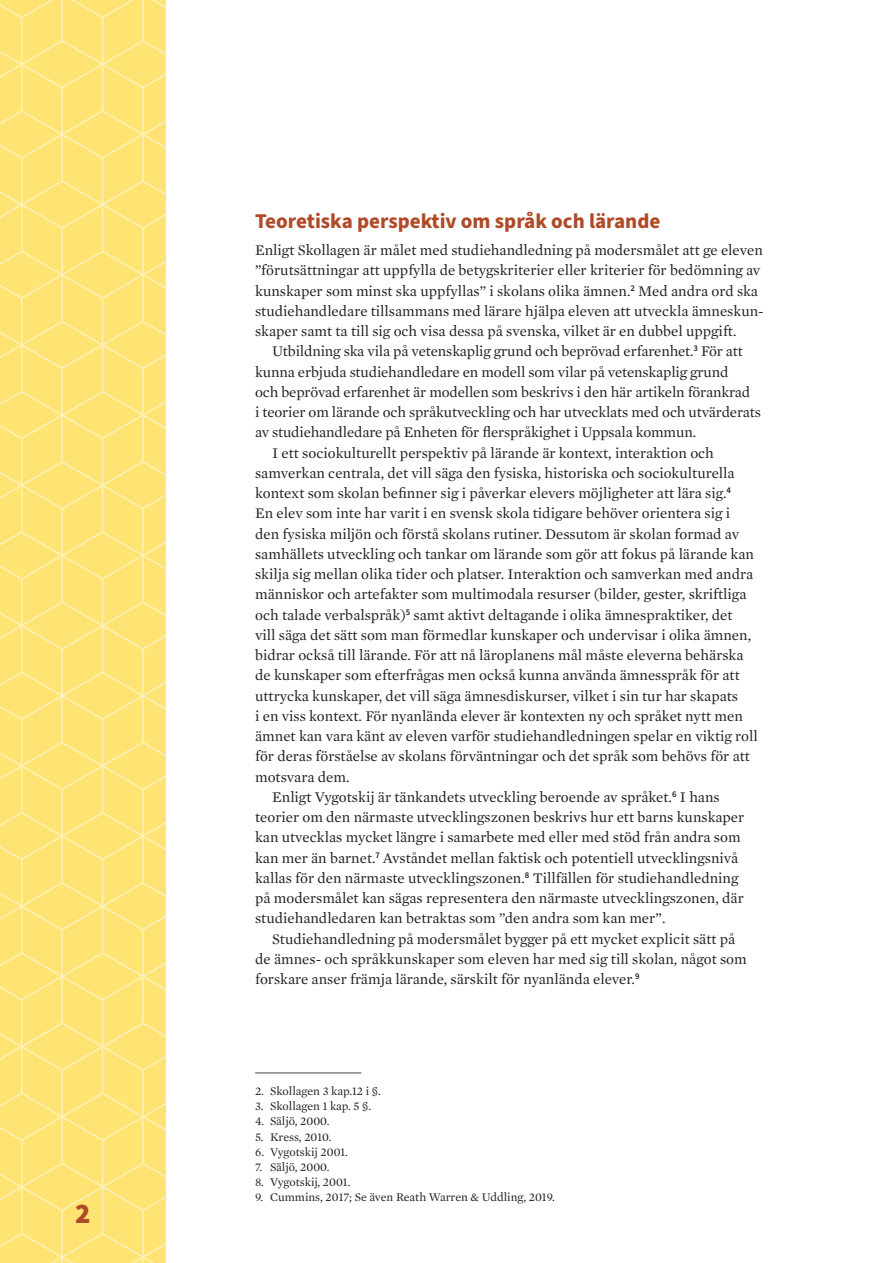
<style>
.page{position:relative;width:893px;height:1263px;background:#fff}
.page>*{position:absolute;margin:0;border:0;box-sizing:border-box;transform-origin:0 0}
.t1{font:900 28.5px "Source Sans Pro";color:#b04926}
.t2{font:700 21px "Source Sans Pro";color:#b04926}
.Brödtext_indrag{font:15px/20.2px "Mercury Text G1";color:#231f20}
.Fotnotstext_1-siffri{font:12px "Mercury Text G1";color:#231f20}
</style>
<div class="page">
<div style="left:0;top:0;width:166px;height:1263px;background:#ffe474"></div>
<hr style="left:61px;top:0;width:2px;height:41px;background:#fff">
<hr style="left:21px;top:18px;width:2px;height:46px;background:#fff">
<hr style="left:142px;top:0;width:2px;height:41px;background:#fff">
<hr style="left:102px;top:18px;width:1px;height:46px;background:#fff">
<svg style="left:0;top:0;width:166px;height:20px"></svg>
<hr style="left:21px;top:64px;width:2px;height:47px;background:#fff">
<hr style="left:102px;top:64px;width:1px;height:47px;background:#fff">
<hr style="left:61px;top:88px;width:2px;height:46px;background:#fff">
<hr style="left:142px;top:88px;width:2px;height:46px;background:#fff">
<svg style="left:0;top:39px;width:166px;height:51px"></svg>
<hr style="left:61px;top:134px;width:2px;height:47px;background:#fff">
<hr style="left:21px;top:158px;width:2px;height:47px;background:#fff">
<hr style="left:142px;top:134px;width:2px;height:47px;background:#fff">
<hr style="left:102px;top:158px;width:1px;height:47px;background:#fff">
<svg style="left:0;top:109px;width:166px;height:51px"></svg>
<hr style="left:21px;top:205px;width:2px;height:46px;background:#fff">
<hr style="left:102px;top:205px;width:1px;height:46px;background:#fff">
<hr style="left:61px;top:228px;width:2px;height:47px;background:#fff">
<hr style="left:142px;top:228px;width:2px;height:47px;background:#fff">
<svg style="left:0;top:179px;width:166px;height:51px"></svg>
<hr style="left:61px;top:275px;width:2px;height:47px;background:#fff">
<hr style="left:21px;top:298px;width:2px;height:47px;background:#fff">
<hr style="left:142px;top:275px;width:2px;height:47px;background:#fff">
<hr style="left:102px;top:298px;width:1px;height:47px;background:#fff">
<svg style="left:0;top:249px;width:166px;height:51px"></svg>
<hr style="left:21px;top:345px;width:2px;height:47px;background:#fff">
<hr style="left:102px;top:345px;width:1px;height:47px;background:#fff">
<hr style="left:61px;top:368px;width:2px;height:47px;background:#fff">
<hr style="left:142px;top:368px;width:2px;height:47px;background:#fff">
<svg style="left:0;top:319px;width:166px;height:51px"></svg>
<hr style="left:61px;top:415px;width:2px;height:47px;background:#fff">
<hr style="left:21px;top:438px;width:2px;height:47px;background:#fff">
<hr style="left:142px;top:415px;width:2px;height:47px;background:#fff">
<hr style="left:102px;top:438px;width:1px;height:47px;background:#fff">
<svg style="left:0;top:390px;width:166px;height:50px"></svg>
<hr style="left:21px;top:485px;width:2px;height:47px;background:#fff">
<hr style="left:102px;top:485px;width:1px;height:47px;background:#fff">
<hr style="left:61px;top:509px;width:2px;height:46px;background:#fff">
<hr style="left:142px;top:509px;width:2px;height:46px;background:#fff">
<svg style="left:0;top:460px;width:166px;height:51px"></svg>
<hr style="left:61px;top:555px;width:2px;height:47px;background:#fff">
<hr style="left:21px;top:579px;width:2px;height:47px;background:#fff">
<hr style="left:142px;top:555px;width:2px;height:47px;background:#fff">
<hr style="left:102px;top:579px;width:1px;height:47px;background:#fff">
<svg style="left:0;top:530px;width:166px;height:51px"></svg>
<hr style="left:21px;top:626px;width:2px;height:46px;background:#fff">
<hr style="left:102px;top:626px;width:1px;height:46px;background:#fff">
<hr style="left:61px;top:649px;width:2px;height:47px;background:#fff">
<hr style="left:142px;top:649px;width:2px;height:47px;background:#fff">
<svg style="left:0;top:600px;width:166px;height:51px"></svg>
<hr style="left:61px;top:696px;width:2px;height:46px;background:#fff">
<hr style="left:21px;top:719px;width:2px;height:47px;background:#fff">
<hr style="left:142px;top:696px;width:2px;height:46px;background:#fff">
<hr style="left:102px;top:719px;width:1px;height:47px;background:#fff">
<svg style="left:0;top:670px;width:166px;height:51px"></svg>
<hr style="left:21px;top:766px;width:2px;height:47px;background:#fff">
<hr style="left:102px;top:766px;width:1px;height:47px;background:#fff">
<hr style="left:61px;top:789px;width:2px;height:47px;background:#fff">
<hr style="left:142px;top:789px;width:2px;height:47px;background:#fff">
<svg style="left:0;top:740px;width:166px;height:51px"></svg>
<hr style="left:61px;top:836px;width:2px;height:47px;background:#fff">
<hr style="left:21px;top:859px;width:2px;height:47px;background:#fff">
<hr style="left:142px;top:836px;width:2px;height:47px;background:#fff">
<hr style="left:102px;top:859px;width:1px;height:47px;background:#fff">
<svg style="left:0;top:811px;width:166px;height:50px"></svg>
<hr style="left:21px;top:906px;width:2px;height:47px;background:#fff">
<hr style="left:102px;top:906px;width:1px;height:47px;background:#fff">
<hr style="left:61px;top:930px;width:2px;height:46px;background:#fff">
<hr style="left:142px;top:930px;width:2px;height:46px;background:#fff">
<svg style="left:0;top:881px;width:166px;height:51px"></svg>
<hr style="left:61px;top:976px;width:2px;height:47px;background:#fff">
<hr style="left:21px;top:1000px;width:2px;height:46px;background:#fff">
<hr style="left:142px;top:976px;width:2px;height:47px;background:#fff">
<hr style="left:102px;top:1000px;width:1px;height:46px;background:#fff">
<svg style="left:0;top:951px;width:166px;height:51px"></svg>
<hr style="left:21px;top:1046px;width:2px;height:47px;background:#fff">
<hr style="left:102px;top:1046px;width:1px;height:47px;background:#fff">
<hr style="left:61px;top:1070px;width:2px;height:47px;background:#fff">
<hr style="left:142px;top:1070px;width:2px;height:47px;background:#fff">
<svg style="left:0;top:1021px;width:166px;height:51px"></svg>
<hr style="left:61px;top:1117px;width:2px;height:46px;background:#fff">
<hr style="left:21px;top:1140px;width:2px;height:47px;background:#fff">
<hr style="left:142px;top:1117px;width:2px;height:46px;background:#fff">
<hr style="left:102px;top:1140px;width:1px;height:47px;background:#fff">
<svg style="left:0;top:1091px;width:166px;height:51px"></svg>
<hr style="left:21px;top:1187px;width:2px;height:47px;background:#fff">
<hr style="left:102px;top:1187px;width:1px;height:47px;background:#fff">
<hr style="left:61px;top:1210px;width:2px;height:47px;background:#fff">
<hr style="left:142px;top:1210px;width:2px;height:47px;background:#fff">
<svg style="left:0;top:1161px;width:166px;height:51px"></svg>
<svg style="left:0;top:1232px;width:166px;height:31px"></svg>
<hr style="left:255px;top:1072px;width:106px;height:2px;background:#808285">
<h1 class="t1" style="left:75px;top:1193px;width:17px">2</h1>
<h2 class="t2" style="left:255px;top:207px;width:407px">Teoretiska perspektiv om språk och lärande</h2>
<p class="Brödtext_indrag" style="left:255px;top:239px;width:510px">Enligt Skollagen är målet med studiehandledning på modersmålet att ge eleven ”förutsättningar att uppfylla de betygskriterier eller kriterier för bedömning av kunskaper som minst ska uppfyllas” i skolans olika ämnen.<sup>2</sup> Med andra ord ska studiehandledare tillsammans med lärare hjälpa eleven att utveckla ämneskun&shy;skaper samt ta till sig och visa dessa på svenska, vilket är en dubbel uppgift.</p>
<p class="Brödtext_indrag" style="left:255px;top:340px;width:507px;text-indent:17px">Utbildning ska vila på vetenskaplig grund och beprövad erfarenhet.<sup>3</sup> För att kunna erbjuda studiehandledare en modell som vilar på vetenskaplig grund<br>och beprövad erfarenhet är modellen som beskrivs i den här artikeln förankrad<br>i teorier om lärande och språkutveckling och har utvecklats med och utvärderats av studiehandledare på Enheten för flerspråkighet i Uppsala kommun.</p>
<p class="Brödtext_indrag" style="left:255px;top:442px;width:504px;text-indent:17px">I ett sociokulturellt perspektiv på lärande är kontext, interaktion och samverkan centrala, det vill säga den fysiska, historiska och sociokulturella kontext som skolan befinner sig i påverkar elevers möjligheter att lära sig.<sup>4<br></sup>En elev som inte har varit i en svensk skola tidigare behöver orientera sig i den fysiska miljön och förstå skolans rutiner. Dessutom är skolan formad av samhällets utveckling och tankar om lärande som gör att fokus på lärande kan skilja sig mellan olika tider och platser. Interaktion och samverkan med andra människor och artefakter som multimodala resurser (bilder, gester, skriftliga och talade verbalspråk)<sup>5</sup> samt aktivt deltagande i olika ämnespraktiker, det<br>vill säga det sätt som man förmedlar kunskaper och undervisar i olika ämnen, bidrar också till lärande. För att nå läroplanens mål måste eleverna behärska de kunskaper som efterfrågas men också kunna använda ämnesspråk för att uttrycka kunskaper, det vill säga ämnesdiskurser, vilket i sin tur har skapats<br>i en viss kontext. För nyanlända elever är kontexten ny och språket nytt men ämnet kan vara känt av eleven varför studiehandledningen spelar en viktig roll för deras förståelse av skolans förväntningar och det språk som behövs för att motsvara dem.</p>
<p class="Brödtext_indrag" style="left:255px;top:786px;width:491px;text-indent:17px">Enligt Vygotskij är tänkandets utveckling beroende av språket.<sup>6</sup> I hans teorier om den närmaste utvecklingszonen beskrivs hur ett barns kunskaper kan utvecklas mycket längre i samarbete med eller med stöd från andra som kan mer än barnet.<sup>7</sup> Avståndet mellan faktisk och potentiell utvecklingsnivå kallas för den närmaste utvecklingszonen.<sup>8</sup> Tillfällen för studiehandledning på modersmålet kan sägas representera den närmaste utvecklingszonen, där studiehandledaren kan betraktas som ”den andra som kan mer”.</p>
<p class="Brödtext_indrag" style="left:255px;top:928px;width:493px;text-indent:17px">Studiehandledning på modersmålet bygger på ett mycket explicit sätt på de ämnes- och språkkunskaper som eleven har med sig till skolan, något som forskare anser främja lärande, särskilt för nyanlända elever.<sup>9</sup></p>
<p class="Fotnotstext_1-siffri" style="left:255px;top:1082px;width:127px">2. Skollagen 3 kap.12 i §.</p>
<p class="Fotnotstext_1-siffri" style="left:255px;top:1097px;width:118px">3. Skollagen 1 kap. 5 §.</p>
<p class="Fotnotstext_1-siffri" style="left:255px;top:1113px;width:76px">4. Säljö, 2000.</p>
<p class="Fotnotstext_1-siffri" style="left:255px;top:1128px;width:78px">5. Kress, 2010.</p>
<p class="Fotnotstext_1-siffri" style="left:255px;top:1143px;width:94px">6. Vygotskij 2001.</p>
<p class="Fotnotstext_1-siffri" style="left:255px;top:1158px;width:76px">7. Säljö, 2000.</p>
<p class="Fotnotstext_1-siffri" style="left:255px;top:1173px;width:97px">8. Vygotskij, 2001.</p>
<p class="Fotnotstext_1-siffri" style="left:255px;top:1189px;width:301px">9. Cummins, 2017; Se även Reath Warren &amp; Uddling, 2019.</p>
</div>
